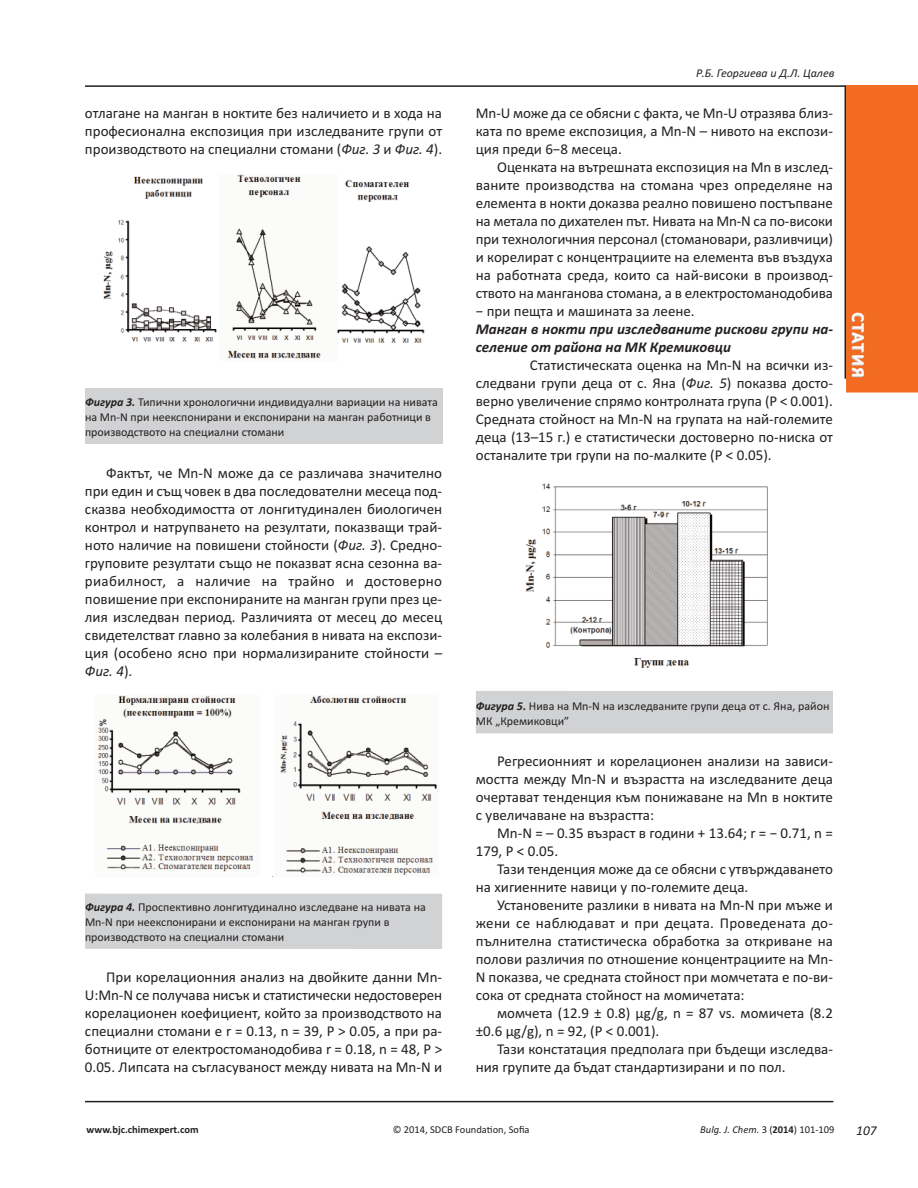
<style>
.page{position:relative;width:918px;height:1188px;background:#fff}
.page>*{position:absolute;margin:0;border:0;box-sizing:border-box;transform-origin:0 0}
.t1{font:700 18px "Calibri";letter-spacing:.09em;color:#fff}
.t2{font:15px/18px "Calibri";color:#231f20;text-align:justify}
.t3{font:italic 700 15px/18px "Calibri";color:#231f20}
.t4{font:italic 13.5px "Calibri";color:#231f20}
.t5{font:12px/15px "Calibri";color:#231f20}
.t6{font:italic 12px "Calibri";color:#231f20}
.t7{font:10.5px "Calibri";color:#231f20}
.t8{font:italic 10.5px "Calibri";color:#231f20}
.t9{font:700 10.5px "Calibri";color:#231f20}
.s1{font-style:italic}
.s2{font-weight:700;font-style:italic}
.s3{font-style:normal}
.s4{font-weight:700;font-style:normal}
</style>
<div class="page">
<hr style="left:85px;top:1101px;width:748px;height:1px;background:#231f20">
<div style="left:846px;top:85px;width:72px;height:308px;background:#f36a21"></div>
<hr style="left:85px;top:85px;width:761px;height:2px;background:#231f20">
<hr style="left:845px;top:85px;width:1px;height:294px;background:#231f20">
<img style="left:103px;top:175px;width:322px;height:184px">
<div style="left:85px;top:388px;width:357px;height:56px;background:#d1d2d4"></div>
<img style="left:97px;top:695px;width:340px;height:180px">
<div style="left:85px;top:894px;width:357px;height:55px;background:#d1d2d4"></div>
<img style="left:525px;top:483px;width:243px;height:186px">
<div style="left:476px;top:691px;width:357px;height:42px;background:#d1d2d4"></div>
<p class="t2" style="left:85px;top:104px;width:359px">отлагане на манган в ноктите без наличието и в хода на професионална експозиция при изследваните групи от производството на специални стомани (<span class="s1">Фиг. 3</span> и <span class="s1">Фиг. 4</span>).</p>
<p class="t5" style="left:85px;top:394px;width:354px"><span class="s2">Фигура 3.</span> Типични хронологични индивидуални вариации на нивата на Mn-N при неекспонирани и експонирани на манган работници в производството на специални стомани</p>
<p class="t2" style="left:85px;top:464px;width:359px;text-indent:21px">Фактът, че Mn-N може да се различава значително при един и същ човек в два последователни месеца под&shy;сказва необходимостта от лонгитудинален биологичен контрол и натрупването на резултати, показващи трай&shy;ното наличие на повишени стойности (<span class="s1">Фиг. 3</span>). Средно&shy;груповите резултати също не показват ясна сезонна ва&shy;риабилност, а наличие на трайно и достоверно повишение при експонираните на манган групи през це&shy;лия изследван период. Различията от месец до месец свидетелстват главно за колебания в нивата на експози&shy;ция (особено ясно при нормализираните стойности – <span class="s1">Фиг. 4</span>).</p>
<p class="t5" style="left:85px;top:900px;width:342px"><span class="s2">Фигура 4.</span> Проспективно лонгитудинално изследване на нивата на<br>Mn-N при неекспонирани и експонирани на манган групи в производството на специални стомани</p>
<p class="t2" style="left:85px;top:968px;width:359px;text-indent:21px">При корелационния анализ на двойките данни Mn-U:Mn-N се получава нисък и статистически недостоверен корелационен коефициент, който за производството на специални стомани е r = 0.13, n = 39, P &gt; 0.05, a при ра&shy;ботниците от електростоманодобива r = 0.18, n = 48, P &gt; 0.05. Липсата на съгласуваност между нивата на Mn-N и</p>
<p class="t6" style="left:696px;top:66px;width:140px">Р.Б. Георгиева и Д.Л. Цалев</p>
<p class="t2" style="left:476px;top:104px;width:359px">Mn-U може да се обясни с факта, че Mn-U отразява близ&shy;ката по време експозиция, а Mn-N – нивото на експози&shy;ция преди 6−8 месеца.</p>
<p class="t2" style="left:476px;top:158px;width:359px;text-indent:21px">Оценката на вътрешната експозиция на Mn в изслед&shy;ваните производства на стомана чрез определяне на елемента в нокти доказва реално повишено постъпване на метала по дихателен път. Нивата на Mn-N са по-високи при технологичния персонал (стомановари, разливчици) и корелират с концентрациите на елемента във въздуха на работната среда, които са най-високи в производ&shy;ството на манганова стомана, а в електростоманодобива − при пещта и машината за леене.</p>
<p class="t3" style="left:476px;top:320px;width:359px">Манган в нокти при изследваните рискови групи на&shy;селение от района на МК Кремиковци</p>
<p class="t2" style="left:476px;top:356px;width:359px;text-indent:54px">Статистическата оценка на Mn-N на всички из&shy;следвани групи деца от с. Яна (<span class="s1">Фиг. 5</span>) показва досто&shy;верно увеличение спрямо контролната група (Р &lt; 0.001).<br>Средната стойност на Mn-N на групата на най-големите деца (13–15 г.) е статистически достоверно по-ниска от останалите три групи на по-малките (Р &lt; 0.05).</p>
<p class="t1" style="left:869px;top:312px;width:67px;rotate:90deg">СТАТИЯ</p>
<p class="t5" style="left:476px;top:698px;width:355px"><span class="s2">Фигура 5.</span> Нива на Mn-N на изследваните групи деца от с. Яна, район<br>МК „Кремиковци”</p>
<p class="t2" style="left:476px;top:752px;width:359px;text-indent:21px">Регресионният и корелационен анализи на зависи&shy;мостта между Mn-N и възрастта на изследваните деца очертават тенденция към понижаване на Mn в ноктите с увеличаване на възрастта:</p>
<p class="t2" style="left:476px;top:824px;width:359px;text-indent:21px">Mn-N = – 0.35 възраст в години + 13.64; r = − 0.71, n =<br>179, P &lt; 0.05.</p>
<p class="t2" style="left:476px;top:860px;width:359px;text-indent:21px">Тази тенденция може да се обясни с утвърждаването на хигиенните навици у по-големите деца.</p>
<p class="t2" style="left:476px;top:896px;width:359px;text-indent:21px">Установените разлики в нивата на Mn-N при мъже и жени се наблюдават и при децата. Проведената до&shy;пълнителна статистическа обработка за откриване на полови различия по отношение концентрациите на Mn-N показва, че средната стойност при момчетата е по-ви&shy;сока от средната стойност на момичетата:</p>
<p class="t2" style="left:476px;top:1004px;width:359px;text-indent:21px">момчета (12.9 ± 0.8) μg/g, n = 87 vs. момичета (8.2 ±0.6 μg/g), n = 92, (P &lt; 0.001).</p>
<p class="t2" style="left:476px;top:1040px;width:359px;text-indent:21px">Тази констатация предполага при бъдещи изследва&shy;ния групите да бъдат стандартизирани и по пол.</p>
<p class="t9" style="left:87px;top:1123px;width:114px">www.bjc.chimexpert.com</p>
<p class="t7" style="left:393px;top:1123px;width:138px">© 2014, SDCB Foundation, Sofia</p>
<p class="t8" style="left:700px;top:1123px;width:136px">Bulg. J. Chem. <span class="s3">3 (</span><span class="s4">2014</span><span class="s3">) 101-109</span></p>
<p class="t4" style="left:856px;top:1123px;width:22px">107</p>
</div>
